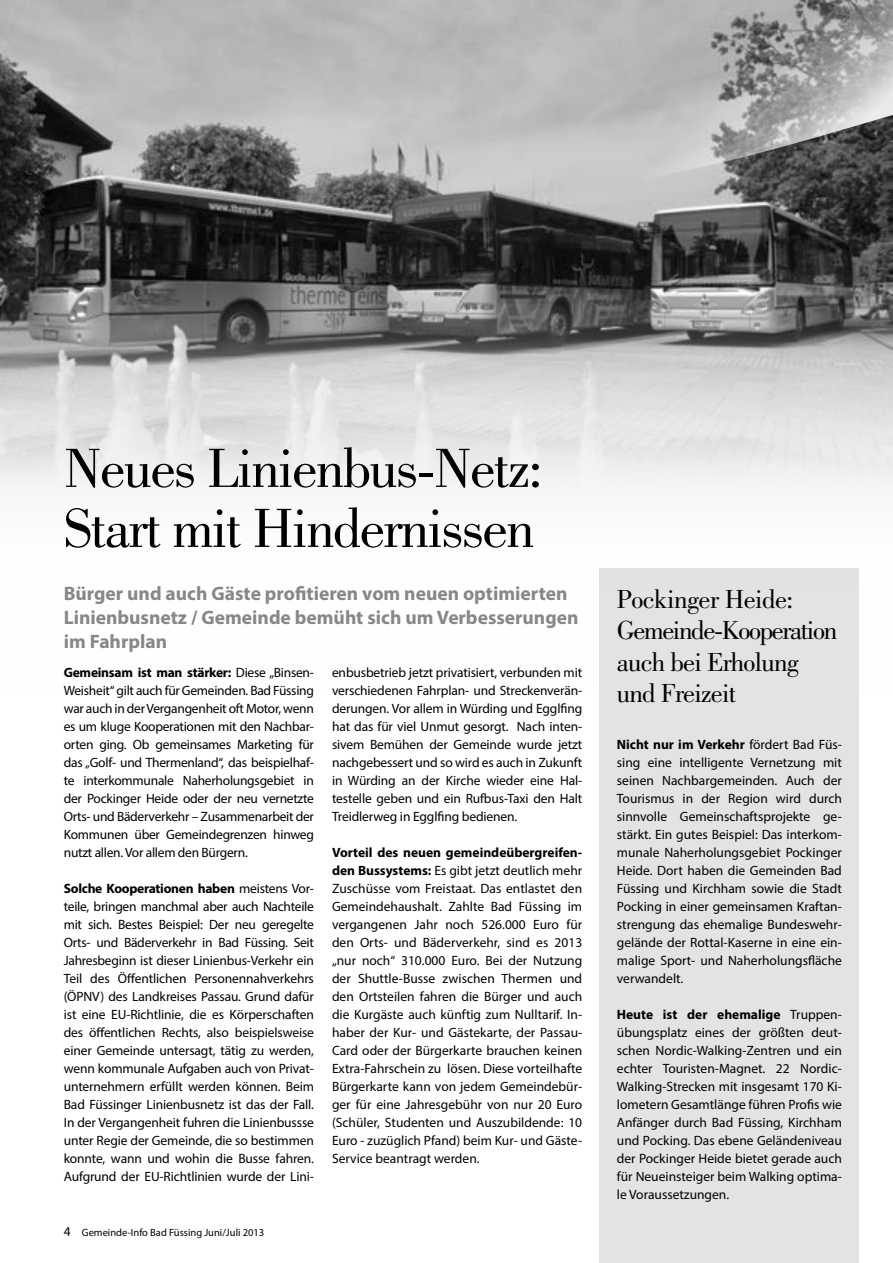
<style>
.page{position:relative;width:893px;height:1263px;background:#fff}
.page>*{position:absolute;margin:0;border:0;box-sizing:border-box;transform-origin:0 0}
.t1{font:57px/60px "Bodoni";letter-spacing:-.03em;color:#000}
.t2{font:27px/31.5px "Bodoni";letter-spacing:-.03em;color:#000}
.t3{font:700 19.5px/24px "Myriad Pro";color:#868786}
.t4{font:13.5px/18px "Myriad Pro";letter-spacing:-.01em;color:#000;text-align:justify}
.t5{font:10.5px "Myriad Pro";color:#000}
.s1{font-weight:700}
.s2{font-size:13.5px}
</style>
<div class="page">
<div style="left:600px;top:569px;width:259px;height:694px;background:#e3e3e3"></div>
<img style="left:0;top:0;width:893px;height:589px">
<svg style="left:0;top:1px;width:893px;height:212px;background:#9c9c9c"></svg>
<h1 class="t1" style="left:64px;top:438px;width:480px">Neues Linienbus-Netz:<br>Start mit Hindernissen</h1>
<h3 class="t3" style="left:64px;top:580px;width:516px">Bürger und auch Gäste profitieren vom neuen optimierten<br>Linienbusnetz / Gemeinde bemüht sich um Verbesserungen im Fahrplan</h3>
<p class="t4" style="left:64px;top:663px;width:252px"><span class="s1">Gemeinsam ist man stärker:</span> Diese „Binsen-Weisheit“ gilt auch für Gemeinden. Bad Füssing war auch in der Vergangenheit oft Motor, wenn es um kluge Kooperationen mit den Nachbar&shy;orten ging. Ob gemeinsames Marketing für das „Golf- und Thermenland“, das beispielhaf&shy;te interkommunale Naherholungsgebiet in der Pockinger Heide oder der neu vernetzte Orts- und Bäderverkehr – Zusammenarbeit der Kommunen über Gemeindegrenzen hinweg nutzt allen. Vor allem den Bürgern.</p>
<p class="t4" style="left:64px;top:879px;width:252px"><span class="s1">Solche Kooperationen haben</span> meistens Vor&shy;teile, bringen manchmal aber auch Nachteile mit sich. Bestes Beispiel: Der neu geregelte Orts- und Bäderverkehr in Bad Füssing. Seit Jahresbeginn ist dieser Linienbus-Verkehr ein Teil des Öffentlichen Personennahverkehrs (ÖPNV) des Landkreises Passau. Grund dafür ist eine EU-Richtlinie, die es Körperschaften des öffentlichen Rechts, also beispielsweise einer Gemeinde untersagt, tätig zu werden, wenn kommunale Aufgaben auch von Privat&shy;unternehmern erfüllt werden können. Beim Bad Füssinger Linienbusnetz ist das der Fall.<br>In der Vergangenheit fuhren die Linienbussse unter Regie der Gemeinde, die so bestimmen konnte, wann und wohin die Busse fahren.<br>Aufgrund der EU-Richtlinien wurde der Lini-</p>
<p class="t4" style="left:332px;top:663px;width:252px">enbusbetrieb jetzt privatisiert, verbunden mit verschiedenen Fahrplan- und Streckenverän&shy;derungen. Vor allem in Würding und Egglfing hat das für viel Unmut gesorgt. Nach inten&shy;sivem Bemühen der Gemeinde wurde jetzt nachgebessert und so wird es auch in Zukunft in Würding an der Kirche wieder eine Hal&shy;testelle geben und ein Rufbus-Taxi den Halt Treidlerweg in Egglfing bedienen.</p>
<p class="t4" style="left:332px;top:843px;width:252px"><span class="s1">Vorteil des neuen gemeindeübergreifen&shy;den Bussystems:</span> Es gibt jetzt deutlich mehr Zuschüsse vom Freistaat. Das entlastet den Gemeindehaushalt. Zahlte Bad Füssing im vergangenen Jahr noch 526.000 Euro für den Orts- und Bäderverkehr, sind es 2013 „nur noch“ 310.000 Euro. Bei der Nutzung der Shuttle-Busse zwischen Thermen und den Ortsteilen fahren die Bürger und auch die Kurgäste auch künftig zum Nulltarif. In&shy;haber der Kur- und Gästekarte, der Passau-Card oder der Bürgerkarte brauchen keinen Extra-Fahrschein zu lösen. Diese vorteilhafte Bürgerkarte kann von jedem Gemeindebür&shy;ger für eine Jahresgebühr von nur 20 Euro (Schüler, Studenten und Auszubildende: 10<br>Euro - zuzüglich Pfand) beim Kur- und Gäste-Service beantragt werden.</p>
<p class="t5" style="left:64px;top:1226px;width:202px"><span class="s2">4</span> Gemeinde-Info Bad Füssing Juni/Juli 2013</p>
<h2 class="t2" style="left:617px;top:583px;width:222px">Pockinger Heide:<br>Gemeinde-Kooperation auch bei Erholung und Freizeit</h2>
<p class="t4" style="left:617px;top:735px;width:227px"><span class="s1">Nicht nur im Verkehr</span> fördert Bad Füs&shy;sing eine intelligente Vernetzung mit seinen Nachbargemeinden. Auch der Tourismus in der Region wird durch sinnvolle Gemeinschaftsprojekte ge&shy;stärkt. Ein gutes Beispiel: Das interkom&shy;munale Naherholungsgebiet Pockinger Heide. Dort haben die Gemeinden Bad Füssing und Kirchham sowie die Stadt Pocking in einer gemeinsamen Kraftan&shy;strengung das ehemalige Bundeswehr&shy;gelände der Rottal-Kaserne in eine ein&shy;malige Sport- und Naherholungsfläche verwandelt.</p>
<p class="t4" style="left:617px;top:1005px;width:227px"><span class="s1">Heute ist der ehemalige</span> Truppen&shy;übungsplatz eines der größten deut&shy;schen Nordic-Walking-Zentren und ein echter Touristen-Magnet. 22 Nordic-Walking-Strecken mit insgesamt 170 Ki&shy;lometern Gesamtlänge führen Profis wie Anfänger durch Bad Füssing, Kirchham und Pocking. Das ebene Geländeniveau der Pockinger Heide bietet gerade auch für Neueinsteiger beim Walking optima&shy;le Voraussetzungen.</p>
</div>
